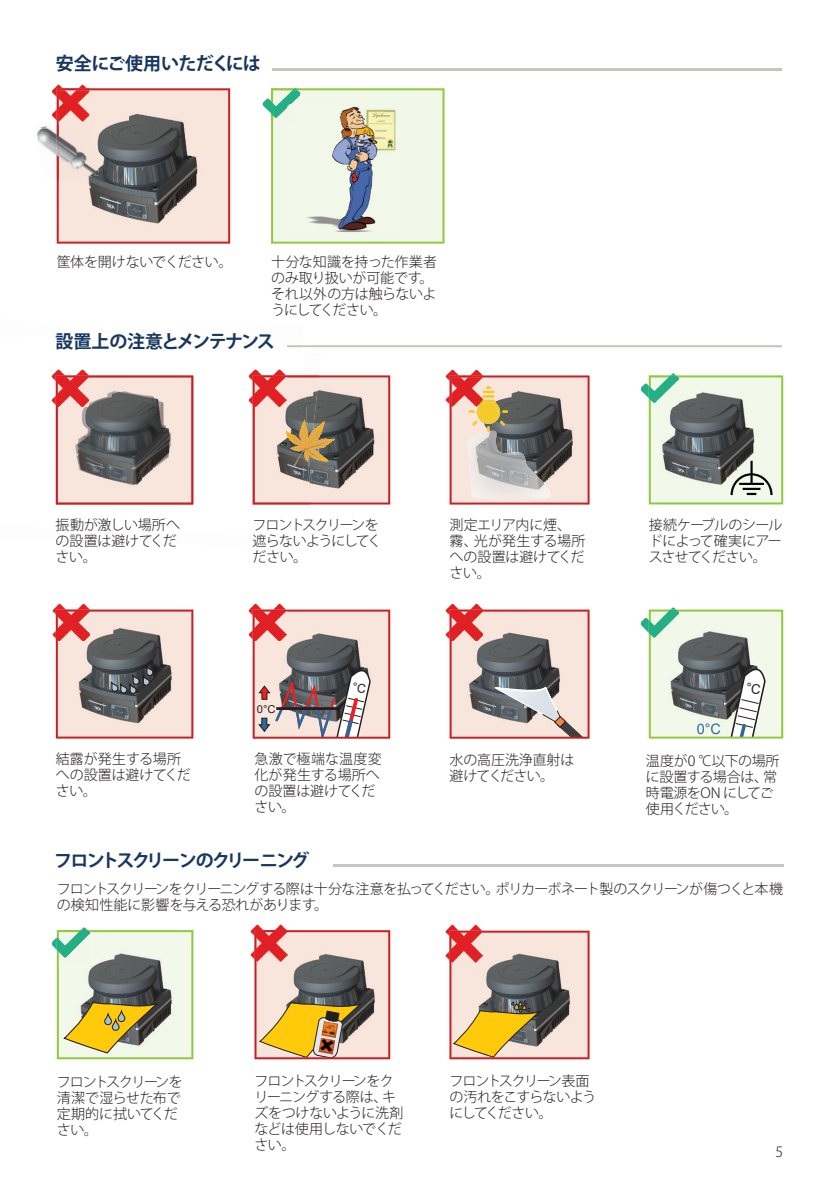
<style>
.page{position:relative;width:840px;height:1191px;background:#fff}
.page>*{position:absolute;margin:0;border:0;box-sizing:border-box;transform-origin:0 0}
.t1{font:700 18px "Koz Go Pro";letter-spacing:-.12em;color:#173660}
.t2{font:700 18px "Koz Go Pro";letter-spacing:-.09em;color:#173660}
.t3{font:700 18px "Koz Go Pro";letter-spacing:-.03em;color:#173660}
.t4{font:14.4px "Arial";color:#2e679b}
.t5{font:300 14px/16px "Koz Go Pro";letter-spacing:-.035em;color:#231f20}
.t6{font:300 14px/16px "Koz Go Pro";letter-spacing:-.06em;color:#231f20}
.t7{font:300 14px/16px "Koz Go Pro";letter-spacing:-.015em;color:#231f20}
.t8{font:300 14px/16px "Koz Go Pro";letter-spacing:-.01em;color:#231f20}
.t9{font:300 14px/16px "Koz Go Pro";letter-spacing:-.055em;color:#231f20}
.t10{font:300 14px/16px "Koz Go Pro";letter-spacing:-.075em;color:#231f20}
.t11{font:300 14px/16px "Koz Go Pro";letter-spacing:-.005em;color:#231f20}
.t12{font:300 14px/16px "Koz Go Pro";letter-spacing:-.08em;color:#231f20}
.t13{font:10.8px "Arial";color:#231f20}
</style>
<div class="page">
<svg style="left:271px;top:88px;width:173px;height:156px;background:#dce3d2"></svg>
<img style="left:37px;top:125px;width:20px;height:57px">
<svg style="left:56px;top:609px;width:137px;height:129px;background:#b4a49f"></svg>
<svg style="left:254px;top:930px;width:136px;height:129px;background:#c5ab8b"></svg>
<svg style="left:449px;top:609px;width:140px;height:129px;background:#bfb0ac"></svg>
<img style="left:55px;top:468px;width:250px;height:37px">
<img style="left:55px;top:407px;width:1px;height:61px">
<img style="left:193px;top:347px;width:111px;height:121px">
<img style="left:56px;top:375px;width:137px;height:129px">
<svg style="left:305px;top:375px;width:85px;height:129px;background:#a9978d"></svg>
<img style="left:252px;top:375px;width:53px;height:129px">
<img style="left:51px;top:369px;width:38px;height:38px">
<img style="left:56px;top:375px;width:33px;height:32px">
<img style="left:248px;top:369px;width:38px;height:38px">
<img style="left:252px;top:375px;width:34px;height:32px">
<img style="left:445px;top:369px;width:37px;height:35px">
<svg style="left:449px;top:375px;width:140px;height:129px;background:#bcada4"></svg>
<img style="left:449px;top:375px;width:33px;height:32px">
<img style="left:52px;top:603px;width:38px;height:38px">
<img style="left:56px;top:609px;width:34px;height:32px">
<img style="left:248px;top:603px;width:38px;height:36px">
<img style="left:445px;top:603px;width:37px;height:36px">
<img style="left:449px;top:609px;width:33px;height:32px">
<img style="left:250px;top:924px;width:37px;height:35px">
<img style="left:254px;top:930px;width:33px;height:31px">
<img style="left:52px;top:927px;width:36px;height:34px">
<svg style="left:57px;top:930px;width:136px;height:129px;background:#bebf99"></svg>
<img style="left:57px;top:930px;width:32px;height:31px">
<img style="left:641px;top:607px;width:35px;height:25px">
<img style="left:52px;top:84px;width:35px;height:38px">
<svg style="left:57px;top:88px;width:173px;height:156px;background:#bca7a2"></svg>
<img style="left:262px;top:98px;width:9px;height:16px">
<img style="left:271px;top:88px;width:29px;height:34px">
<svg style="left:449px;top:930px;width:140px;height:129px;background:#c1ac92"></svg>
<img style="left:445px;top:924px;width:37px;height:36px">
<img style="left:449px;top:930px;width:33px;height:32px">
<svg style="left:648px;top:375px;width:134px;height:129px;background:#acb3a7"></svg>
<img style="left:641px;top:373px;width:35px;height:25px">
<img style="left:648px;top:375px;width:30px;height:32px">
<hr style="left:272px;top:68px;width:509px;height:2px;background:#c4c4c0">
<hr style="left:303px;top:345px;width:478px;height:2px;background:#c4c4c0">
<svg style="left:287px;top:345px;width:16px;height:2px"></svg>
<hr style="left:333px;top:864px;width:449px;height:2px;background:#c4c4c0">
<svg style="left:648px;top:609px;width:134px;height:129px;background:#b7c0b3"></svg>
<svg style="left:252px;top:609px;width:138px;height:129px;background:#bfa4a1"></svg>
<p class="t3" style="left:56px;top:52px;width:206px">安全にご使用いただくには</p>
<p class="t5" style="left:57px;top:253px;width:177px">筐体を開けないでください。</p>
<p class="t5" style="left:271px;top:253px;width:167px">十分な知識を持った作業者のみ取り扱いが可能です。それ以外の方は触らないようにしてください。</p>
<p class="t2" style="left:55px;top:330px;width:221px">設置上の注意とメンテナンス</p>
<p class="t7" style="left:56px;top:517px;width:126px">振動が激しい場所への設置は避けてください。</p>
<p class="t12" style="left:252px;top:517px;width:130px">フロントスクリーンを遮らないようにしてください。</p>
<p class="t7" style="left:449px;top:517px;width:137px">測定エリア内に煙、霧、光が発生する場所への設置は避けてください。</p>
<p class="t13" style="left:257px;top:702px;width:20px">0°C</p>
<p class="t5" style="left:648px;top:517px;width:135px;text-align:justify">接続ケーブルのシールドによって確実にアースさせてください。</p>
<p class="t4" style="left:696px;top:719px;width:26px">0°C</p>
<p class="t8" style="left:56px;top:751px;width:136px">結露が発生する場所への設置は避けてください。</p>
<p class="t11" style="left:254px;top:751px;width:129px">急激で極端な温度変化が発生する場所への設置は避けてください。</p>
<p class="t5" style="left:645px;top:753px;width:135px">温度が0 ℃以下の場所に設置する場合は、常時電源をON にしてご使用ください。</p>
<p class="t8" style="left:449px;top:752px;width:126px">水の高圧洗浄直射は避けてください。</p>
<p class="t1" style="left:54px;top:848px;width:257px">フロントスクリーンのクリーニング</p>
<p class="t6" style="left:57px;top:880px;width:727px">フロントスクリーンをクリーニングする際は十分な注意を払ってください。ポリカーボネート製のスクリーンが傷つくと本機の検知性能に影響を与える恐れがあります。</p>
<p class="t9" style="left:57px;top:1074px;width:127px">フロントスクリーンを清潔で湿らせた布で定期的に拭いてください。</p>
<p class="t6" style="left:254px;top:1072px;width:151px">フロントスクリーンをクリーニングする際は、キズをつけないように洗剤などは使用しないでください。</p>
<p class="t10" style="left:449px;top:1073px;width:148px">フロントスクリーン表面の汚れをこすらないようにしてください。</p>
<p class="t5" style="left:775px;top:1143px;width:9px">5</p>
</div>
